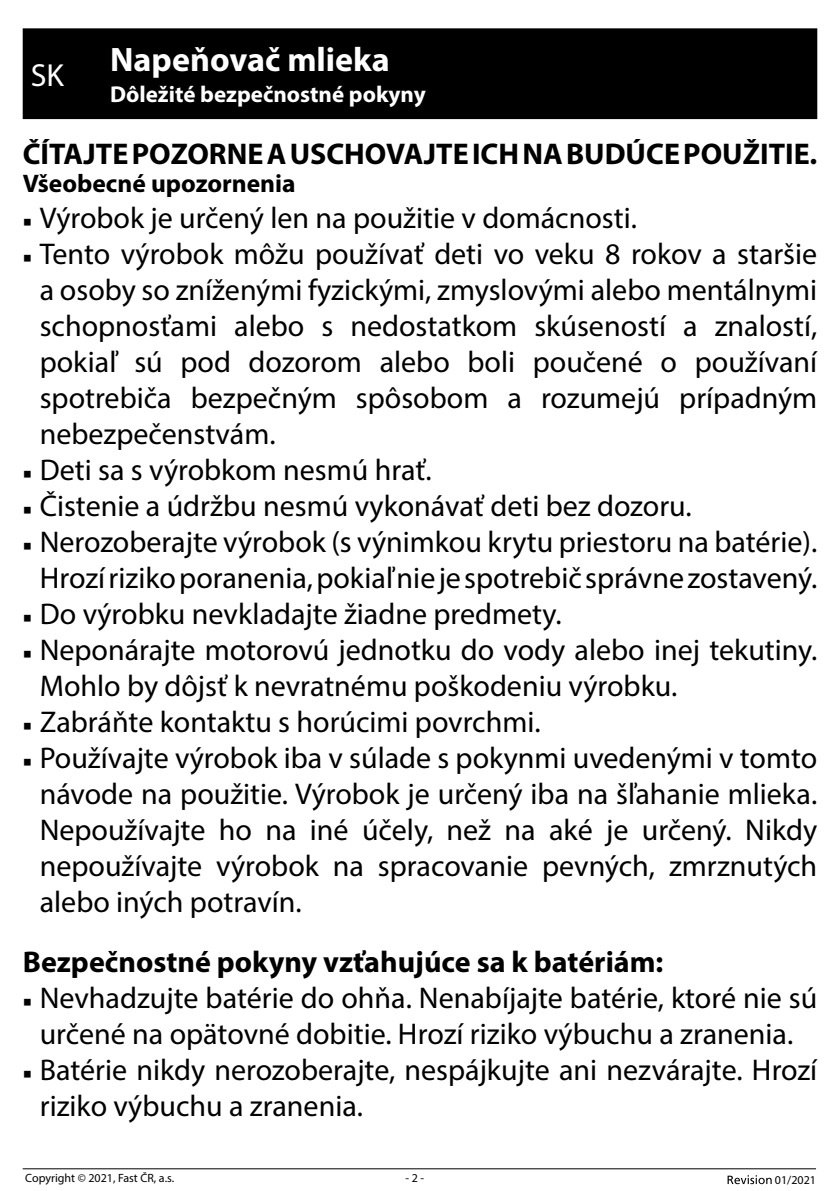
<style>
.page{position:relative;width:840px;height:1191px;background:#fff}
.page>*{position:absolute;margin:0;border:0;box-sizing:border-box;transform-origin:0 0}
.t1{font:700 34px "Myriad Pro";color:#fff}
.t2{font:32px "Myriad Pro";color:#fff}
.t3{font:30px/36px "Myriad Pro";color:#000;text-align:justify}
.t4{font:700 30px "Myriad Pro";color:#000}
.t5{font:700 25.4px "Myriad Pro";color:#000}
.t6{font:700 23px "Myriad Pro";color:#fff}
.t7{font:12px "Myriad Pro";color:#000}
.s1{font-family:"Minion Pro";font-size:23px}
</style>
<div class="page">
<hr style="left:23px;top:1168px;width:792px;height:1px;background:#000">
<svg style="left:727px;top:1175px;width:44px;height:9px"></svg>
<div style="left:23px;top:28px;width:793px;height:91px;background:#000"></div>
<p class="t1" style="left:110px;top:37px;width:281px">Napeňovač mlieka</p>
<p class="t6" style="left:110px;top:79px;width:317px">Dôležité bezpečnostné pokyny</p>
<p class="t4" style="left:23px;top:134px;width:795px">ČÍTAJTE POZORNE A USCHOVAJTE ICH NA BUDÚCE POUŽITIE.</p>
<p class="t5" style="left:23px;top:167px;width:274px">Všeobecné upozornenia</p>
<p class="t3" style="left:23px;top:199px;width:615px"><span class="s1">■</span> Výrobok je určený len na použitie v domácnosti.</p>
<p class="t3" style="left:40px;top:235px;width:778px;text-indent:-17px"><span class="s1">■</span> Tento výrobok môžu používať deti vo veku 8 rokov a staršie a osoby so zníženými fyzickými, zmyslovými alebo mentálnymi schopnosťami alebo s nedostatkom skúseností a znalostí, pokiaľ sú pod dozorom alebo boli poučené o používaní spotrebiča bezpečným spôsobom a rozumejú prípadným nebezpečenstvám.</p>
<p class="t3" style="left:23px;top:451px;width:410px"><span class="s1">■</span> Deti sa s výrobkom nesmú hrať.</p>
<p class="t3" style="left:23px;top:487px;width:670px"><span class="s1">■</span> Čistenie a údržbu nesmú vykonávať deti bez dozoru.</p>
<p class="t3" style="left:23px;top:523px;width:795px;text-align:center"><span class="s1">■</span> Nerozoberajte výrobok (s výnimkou krytu priestoru na batérie).<br>Hrozí riziko poranenia, pokiaľ nie je spotrebič správne zostavený.</p>
<p class="t3" style="left:23px;top:595px;width:540px"><span class="s1">■</span> Do výrobku nevkladajte žiadne predmety.</p>
<p class="t3" style="left:40px;top:631px;width:778px;text-indent:-17px"><span class="s1">■</span> Neponárajte motorovú jednotku do vody alebo inej tekutiny.<br>Mohlo by dôjsť k nevratnému poškodeniu výrobku.</p>
<p class="t3" style="left:23px;top:703px;width:519px"><span class="s1">■</span> Zabráňte kontaktu s horúcimi povrchmi.</p>
<p class="t3" style="left:40px;top:739px;width:778px;text-indent:-17px"><span class="s1">■</span> Používajte výrobok iba v súlade s pokynmi uvedenými v tomto návode na použitie. Výrobok je určený iba na šľahanie mlieka.<br>Nepoužívajte ho na iné účely, než na aké je určený. Nikdy nepoužívajte výrobok na spracovanie pevných, zmrznutých alebo iných potravín.</p>
<p class="t4" style="left:23px;top:942px;width:642px">Bezpečnostné pokyny vzťahujúce sa k batériám:</p>
<p class="t3" style="left:23px;top:979px;width:795px;text-align:center"><span class="s1">■</span> Nevhadzujte batérie do ohňa. Nenabíjajte batérie, ktoré nie sú určené na opätovné dobitie. Hrozí riziko výbuchu a zranenia.</p>
<p class="t3" style="left:40px;top:1051px;width:778px;text-indent:-17px"><span class="s1">■</span> Batérie nikdy nerozoberajte, nespájkujte ani nezvárajte. Hrozí riziko výbuchu a zranenia.</p>
<p class="t2" style="left:31px;top:55px;width:35px">SK</p>
<p class="t7" style="left:25px;top:1170px;width:150px">Copyright © 2021, Fast ČR, a.s.</p>
<p class="t7" style="left:405px;top:1170px;width:20px">- 2 -</p>
<p class="t7" style="left:774px;top:1172px;width:43px">01/2021</p>
</div>
